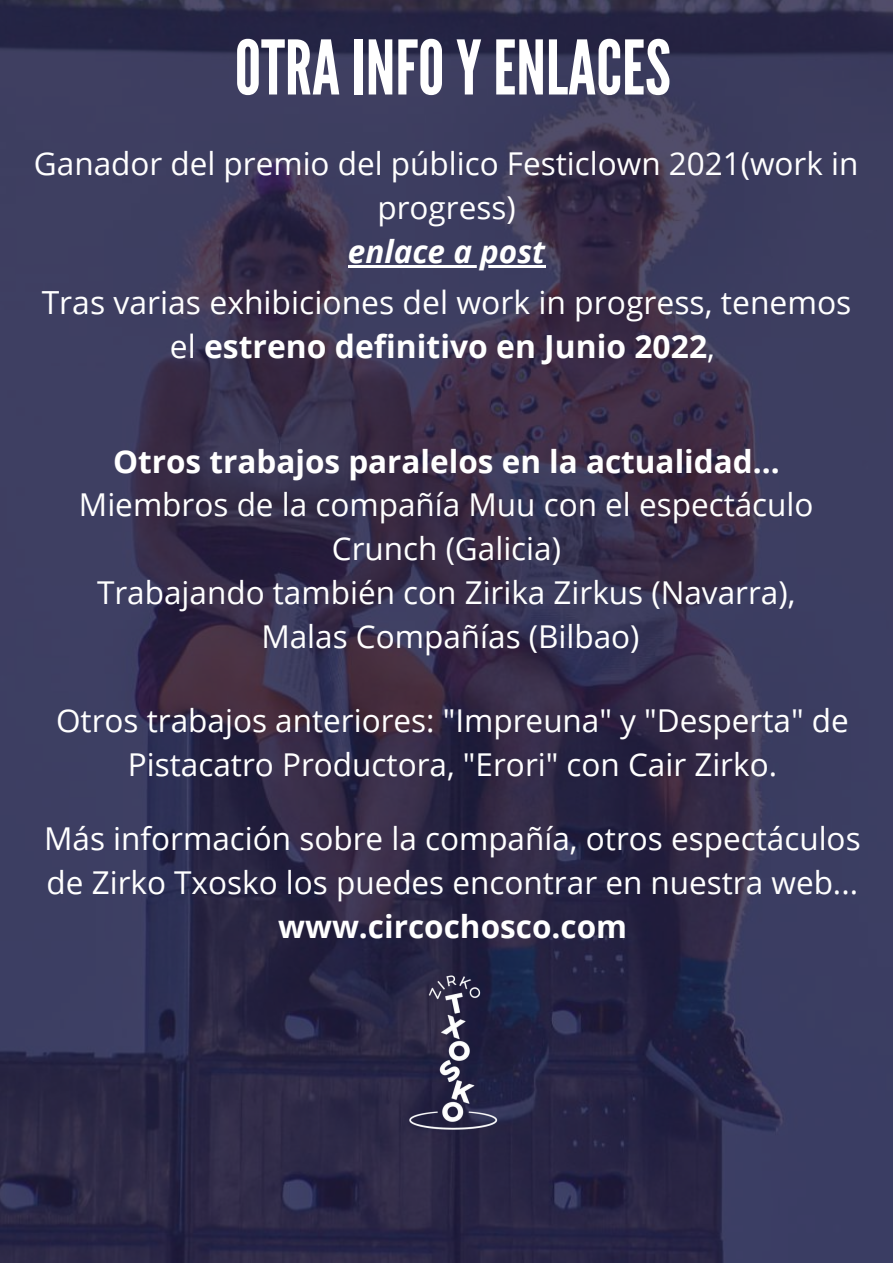
<style>
.page{position:relative;width:893px;height:1263px;background:#fff}
.page>*{position:absolute;margin:0;border:0;box-sizing:border-box;transform-origin:0 0}
.t1{font:75px "League Gothic";color:#fff}
.t2{font:31.88px/44.4px "Open Sans";color:#fff;text-align:center}
.t3{font:31.5px/43.9px "Open Sans";color:#fff;text-align:center}
.t4{font:700 31.5px "Open Sans";color:#fff}
.t5{font:italic 700 31.5px "Open Sans";color:#fff}
.s1{font-weight:700}
</style>
<div class="page">
<img style="left:0;top:0;width:893px;height:1263px">
<img style="left:338px;top:944px;width:229px;height:229px">
<hr style="left:348px;top:265px;width:197px;height:3px;background:#fff">
<h1 class="t1" style="left:235px;top:24px;width:438px">OTRAINFOYENLACES</h1>
<p class="t3" style="left:34px;top:141px;width:826px">Ganador del premio del público Festiclown 2021(work in progress)</p>
<p class="t5" style="left:348px;top:229px;width:199px">enlace a post</p>
<p class="t2" style="left:42px;top:279px;width:811px">Tras varias exhibiciones del work in progress, tenemos el <span class="s1">estreno definitivo en Junio 2022</span>,</p>
<p class="t4" style="left:113px;top:439px;width:668px">Otros trabajos paralelos en la actualidad...</p>
<p class="t3" style="left:79px;top:482px;width:736px">Miembros de la compañía Muu con el espectáculo Crunch (Galicia)<br>Trabajando también con Zirika Zirkus (Navarra), Malas Compañías (Bilbao)</p>
<p class="t3" style="left:56px;top:697px;width:794px">Otros trabajos anteriores: "Impreuna" y "Desperta" de<br>Pistacatro Productora, "Erori" con Cair Zirko.</p>
<p class="t3" style="left:44px;top:816px;width:818px;text-align:left">Más información sobre la compañía, otros espectáculos de Zirko Txosko los puedes encontrar en nuestra web...</p>
<p class="t4" style="left:278px;top:904px;width:350px">www.circochosco.com</p>
</div>
